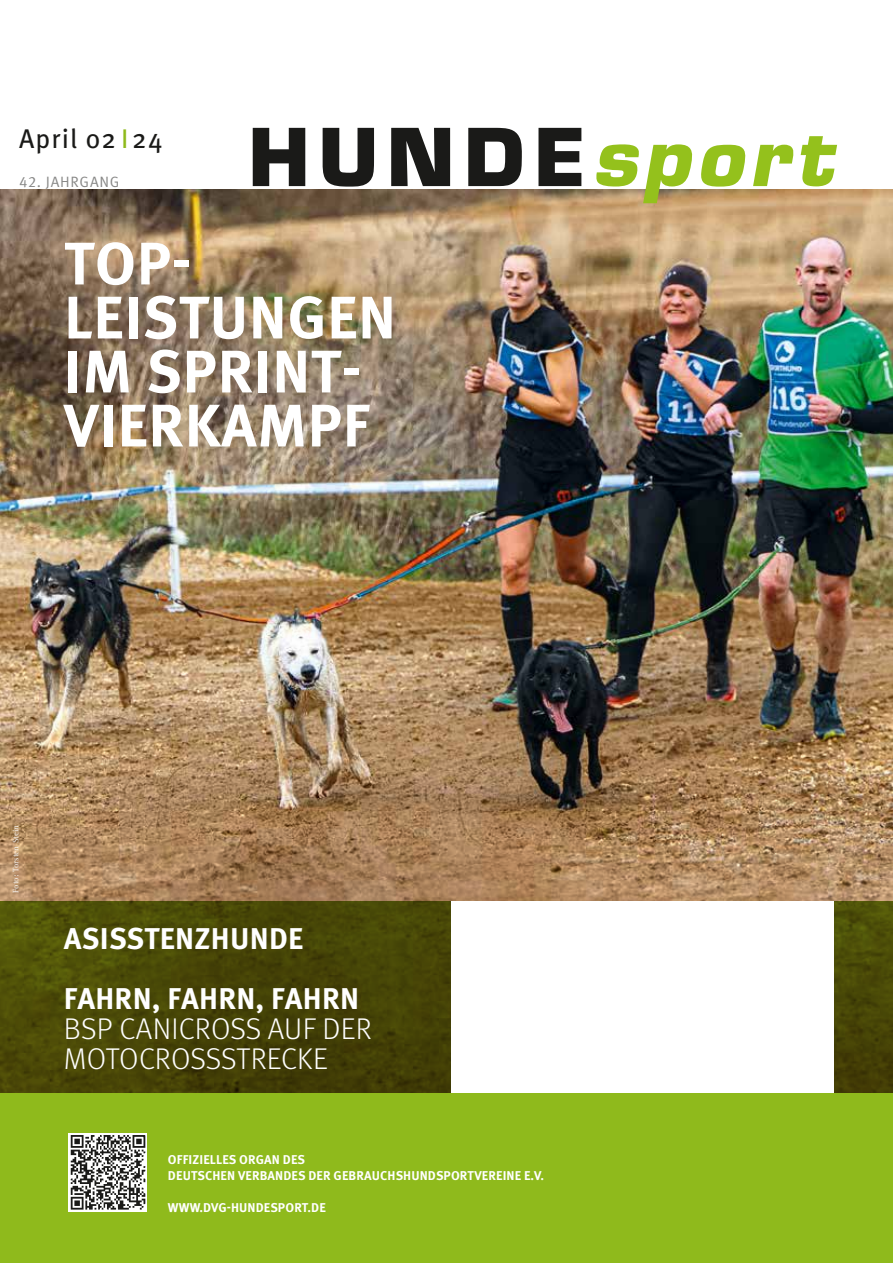
<style>
.page{position:relative;width:893px;height:1263px;background:#fff}
.page>*{position:absolute;margin:0;border:0;box-sizing:border-box;transform-origin:0 0}
.t1{font:700 60px/54px "Meta Pro";letter-spacing:.01em;color:#fff}
.t2{font:300 30px/30px "Meta Pro";letter-spacing:.005em;color:#fff}
.t3{font:700 30px/60px "Meta Pro";letter-spacing:.01em;color:#fff}
.t4{font:27px "Meta Pro";letter-spacing:.04em;color:#1a1a18}
.t5{font:15px "Meta Pro Norm";letter-spacing:.05em;color:#878786}
.t6{font:700 12.75px/15.9px "Meta Pro";letter-spacing:.01em;color:#fff}
.t7{font:700 8.25px "Rotis Serif Pro";color:#fff}
.s1{color:#8fba1c}
</style>
<div class="page">
<img style="left:0;top:189px;width:893px;height:529px">
<img style="left:0;top:718px;width:893px;height:183px">
<svg style="left:253px;top:128px;width:52px;height:58px"></svg>
<svg style="left:323px;top:128px;width:51px;height:59px"></svg>
<svg style="left:391px;top:128px;width:59px;height:58px"></svg>
<svg style="left:468px;top:128px;width:54px;height:58px"></svg>
<svg style="left:538px;top:128px;width:43px;height:58px"></svg>
<svg style="left:596px;top:144px;width:97px;height:59px"></svg>
<svg style="left:701px;top:145px;width:45px;height:42px"></svg>
<svg style="left:753px;top:145px;width:41px;height:41px"></svg>
<svg style="left:801px;top:136px;width:36px;height:50px"></svg>
<div style="left:0;top:1093px;width:893px;height:170px;background:#8fba1c"></div>
<img style="left:68px;top:1133px;width:79px;height:79px">
<svg style="left:0;top:901px;width:893px;height:192px;background:#484607"></svg>
<div style="left:451px;top:901px;width:382px;height:192px;background:#fff"></div>
<h3 class="t4" style="left:19px;top:118px;width:145px">April 02 <span class="s1">I</span>24</h3>
<p class="t5" style="left:19px;top:170px;width:102px">42. JAHRGANG</p>
<h1 class="t1" style="left:64px;top:233px;width:333px">TOP-<br>LEISTUNGEN<br>IM SPRINT-<br>VIERKAMPF</h1>
<p class="t7" style="left:11px;top:893px;width:69px;rotate:-90deg">Foto: Torsten Stein</p>
<h2 class="t3" style="left:64px;top:906px;width:297px">ASISSTENZHUNDE<br>FAHRN, FAHRN, FAHRN</h2>
<h2 class="t2" style="left:64px;top:1012px;width:309px">BSP CANICROSS AUF DER<br>MOTOCROSSSTRECKE</h2>
<p class="t6" style="left:168px;top:1151px;width:378px">OFFIZIELLES ORGAN DES<br>DEUTSCHEN VERBANDES DER GEBRAUCHSHUNDSPORTVEREINE E.V.</p>
<p class="t6" style="left:168px;top:1199px;width:159px">WWW.DVG-HUNDESPORT.DE</p>
</div>
